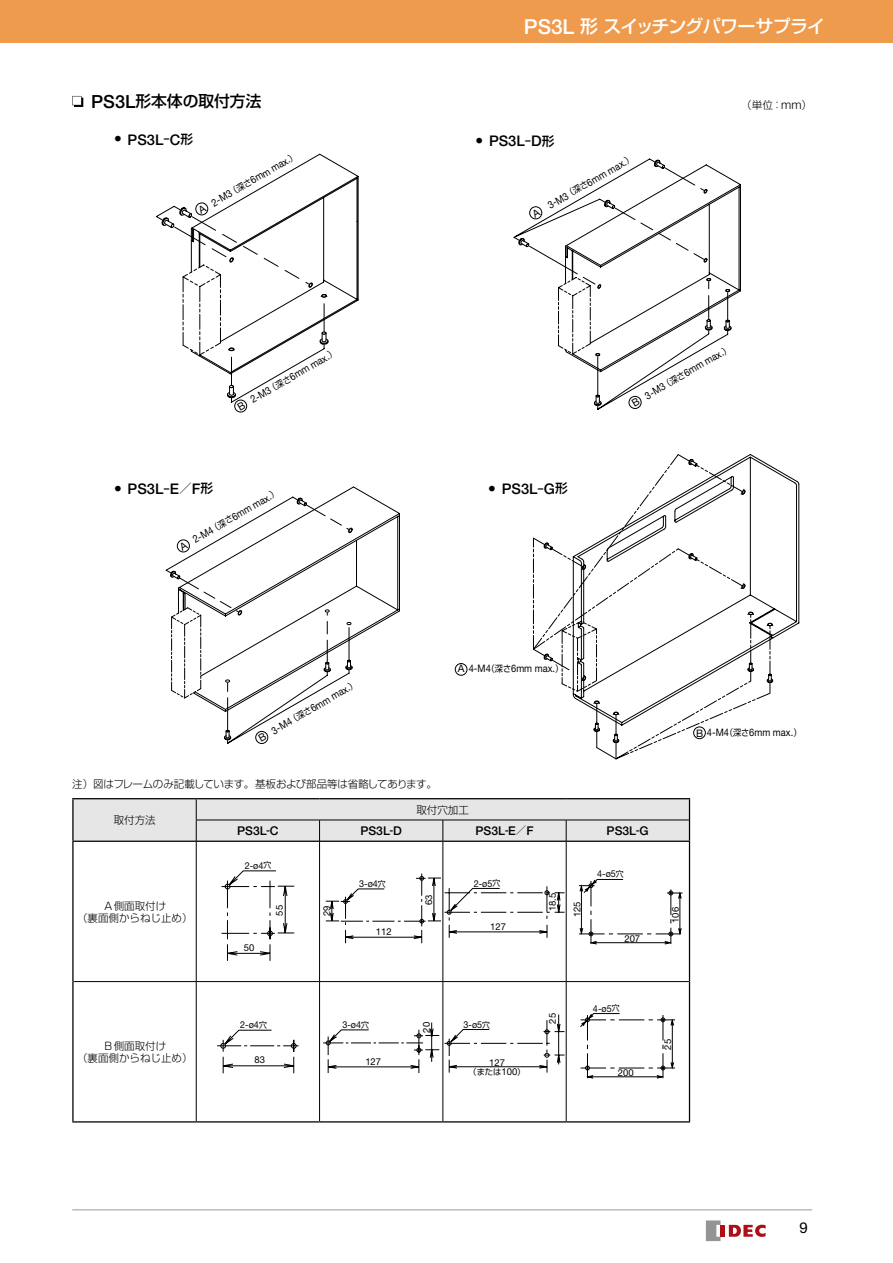
<style>
.page{position:relative;width:893px;height:1263px;background:#fff}
.page>*{position:absolute;margin:0;border:0;box-sizing:border-box;transform-origin:0 0}
.t1{font:500 18px "Shin Go Pro";letter-spacing:-.04em;color:#fff}
.t2{font:500 15.75px "Shin Go Pro";color:#000}
.t3{font:15px "Helvetica Neue LT Std";color:#000}
.t4{font:500 14.7px "Helvetica Neue LT Std";color:#000}
.t5{font:500 12.15px "Helvetica Neue LT Std";color:#000}
.t6{font:300 10.65px "Shin Go Pro";color:#000}
.t7{font:300 10.5px/12px "Shin Go Pro";color:#000;text-align:center}
.t8{font:300 10.5px "Shin Go Pro";letter-spacing:-.03em;color:#000}
.t9{font:10.35px "Helvetica Neue LT Std";color:#000}
.t10{font:10.35px "Helvetica Neue LT Std";color:#000;scale:.9 1}
.t11{font:9.45px "Helvetica Neue LT Std";color:#000}
.t12{font:9.45px "Helvetica Neue LT Std";color:#000;scale:.95 1}
.t13{font:8.25px "Shin Go Pro Regular 90 msp RKSJ H";color:#000}
.s1{font-family:"Helvetica Neue LT Std";font-size:20.7px}
.s2{font-family:"Helvetica Neue LT Std";font-size:18.15px}
.s3{font-family:"Helvetica Neue LT Std";font-size:12.15px}
.s4{font-family:"Shin Go Pro";font-size:12.75px}
.s5{font-family:"Shin Go Pro Regular 90 msp RKSJ H";font-size:9px}
.s6{font-size:10.5px}
.s7{font-family:"Shin Go Pro";font-size:10.5px}
.s8{font-family:"Shin Go Pro Regular 90 msp RKSJ H";font-size:8.25px}
.s9{font-family:"Helvetica Neue LT Std";font-size:9.45px}
</style>
<div class="page">
<hr style="left:72px;top:1209px;width:740px;height:1px;background:#9fa0a0">
<svg style="left:706px;top:1220px;width:14px;height:21px"></svg>
<div style="left:720px;top:1225px;width:5px;height:12px;background:#ae0e16"></div>
<svg style="left:729px;top:1225px;width:37px;height:12px"></svg>
<div style="left:0;top:0;width:893px;height:43px;background:#ee9b4d"></div>
<svg style="left:72px;top:96px;width:11px;height:11px"></svg>
<svg style="left:156px;top:153px;width:202px;height:260px"></svg>
<svg style="left:514px;top:158px;width:227px;height:252px"></svg>
<svg style="left:518px;top:159px;width:214px;height:247px"></svg>
<svg style="left:166px;top:487px;width:234px;height:257px"></svg>
<svg style="left:774px;top:476px;width:25px;height:162px"></svg>
<svg style="left:455px;top:454px;width:319px;height:306px"></svg>
<hr style="left:74px;top:981px;width:122px;height:1px;background:#000">
<hr style="left:196px;top:981px;width:124px;height:1px;background:#000">
<hr style="left:320px;top:981px;width:123px;height:1px;background:#000">
<hr style="left:443px;top:981px;width:123px;height:1px;background:#000">
<hr style="left:566px;top:981px;width:123px;height:1px;background:#000">
<hr style="left:72px;top:798px;width:124px;height:1px;background:#000">
<hr style="left:72px;top:799px;width:2px;height:21px;background:#000">
<hr style="left:196px;top:798px;width:124px;height:1px;background:#000">
<hr style="left:320px;top:798px;width:123px;height:1px;background:#000">
<hr style="left:443px;top:798px;width:123px;height:1px;background:#000">
<hr style="left:566px;top:798px;width:124px;height:1px;background:#000">
<hr style="left:72px;top:820px;width:2px;height:21px;background:#000">
<hr style="left:72px;top:841px;width:124px;height:1px;background:#000">
<hr style="left:196px;top:841px;width:123px;height:1px;background:#000">
<hr style="left:320px;top:841px;width:123px;height:1px;background:#000">
<hr style="left:443px;top:841px;width:123px;height:1px;background:#000">
<hr style="left:566px;top:841px;width:124px;height:1px;background:#000">
<hr style="left:72px;top:842px;width:2px;height:139px;background:#000">
<hr style="left:72px;top:981px;width:2px;height:140px;background:#000">
<hr style="left:72px;top:1121px;width:124px;height:1px;background:#000">
<hr style="left:196px;top:1121px;width:124px;height:1px;background:#000">
<hr style="left:320px;top:1121px;width:123px;height:1px;background:#000">
<hr style="left:443px;top:1121px;width:123px;height:1px;background:#000">
<hr style="left:566px;top:1121px;width:124px;height:1px;background:#000">
<hr style="left:196px;top:841px;width:1px;height:140px;background:#000">
<hr style="left:319px;top:841px;width:1px;height:140px;background:#000">
<hr style="left:443px;top:841px;width:1px;height:140px;background:#000">
<hr style="left:566px;top:841px;width:1px;height:140px;background:#000">
<hr style="left:196px;top:982px;width:1px;height:139px;background:#000">
<hr style="left:319px;top:982px;width:1px;height:139px;background:#000">
<hr style="left:443px;top:982px;width:1px;height:139px;background:#000">
<hr style="left:566px;top:982px;width:1px;height:139px;background:#000">
<svg style="left:73px;top:799px;width:617px;height:42px;background:#ddd"></svg>
<hr style="left:689px;top:842px;width:1px;height:139px;background:#000">
<hr style="left:689px;top:981px;width:1px;height:140px;background:#000">
<hr style="left:196px;top:820px;width:124px;height:1px;background:#000">
<hr style="left:320px;top:820px;width:123px;height:1px;background:#000">
<hr style="left:443px;top:820px;width:123px;height:1px;background:#000">
<hr style="left:566px;top:820px;width:123px;height:1px;background:#000">
<svg style="left:222px;top:870px;width:72px;height:91px"></svg>
<svg style="left:325px;top:873px;width:239px;height:70px"></svg>
<svg style="left:579px;top:879px;width:104px;height:65px"></svg>
<svg style="left:217px;top:1029px;width:82px;height:44px"></svg>
<svg style="left:323px;top:1022px;width:116px;height:50px"></svg>
<svg style="left:445px;top:1014px;width:119px;height:59px"></svg>
<svg style="left:580px;top:1013px;width:95px;height:65px"></svg>
<h1 class="t1" style="left:524px;top:11px;width:303px"><span class="s1">PS3L</span> 形スイッチングパワーサプライ</h1>
<h2 class="t2" style="left:91px;top:88px;width:172px"><span class="s2">PS3L</span>形本体の取付方法</h2>
<p class="t6" style="left:741px;top:96px;width:72px">（単位：<span class="s3">mm</span>）</p>
<h3 class="t4" style="left:115px;top:131px;width:80px"><sup>●</sup> PS3L<span class="s4">-</span>C<span class="s4">形</span></h3>
<h3 class="t4" style="left:476px;top:132px;width:80px"><sup>●</sup> PS3L<span class="s4">-</span>D<span class="s4">形</span></h3>
<p class="t9" style="left:196px;top:205px;width:113px;rotate:-30deg">A 2-M3<span class="s5">（深さ</span>6mm max.<span class="s5">）</span></p>
<p class="t9" style="left:235px;top:402px;width:114px;rotate:-30deg">B 2-M3<span class="s5">（深さ</span>6mm max.<span class="s5">）</span></p>
<h3 class="t4" style="left:115px;top:480px;width:100px"><sup>●</sup> PS3L<span class="s4">-</span>E<span class="s4">／</span>F<span class="s4">形</span></h3>
<p class="t10" style="left:178px;top:542px;width:126px;rotate:-30deg"><span class="s6">A 2-M4</span><span class="s5">（深さ</span>6mm max.<span class="s5">）</span></p>
<p class="t9" style="left:256px;top:734px;width:114px;rotate:-30deg">B 3-M4<span class="s5">（深さ</span>6mm max.<span class="s5">）</span></p>
<p class="t9" style="left:530px;top:209px;width:116px;rotate:-30deg">A 3-M3<span class="s5">（深さ</span>6mm max.<span class="s5">）</span></p>
<h3 class="t4" style="left:489px;top:480px;width:80px"><sup>●</sup> PS3L<span class="s4">-</span>G<span class="s4">形</span></h3>
<p class="t9" style="left:629px;top:399px;width:114px;rotate:-30deg">B 3-M3<span class="s5">（深さ</span>6mm max.<span class="s5">）</span></p>
<p class="t9" style="left:458px;top:662px;width:107px">A 4-M4<span class="s5">（深さ</span>6mm max.<span class="s5">）</span></p>
<p class="t9" style="left:696px;top:726px;width:107px">B 4-M4<span class="s5">（深さ</span>6mm max.<span class="s5">）</span></p>
<p class="t8" style="left:72px;top:776px;width:366px">注）図はフレームのみ記載しています。基板および部品等は省略してあります。</p>
<p class="t7" style="left:114px;top:813px;width:43px">取付方法</p>
<p class="t7" style="left:416px;top:802px;width:54px">取付穴加工</p>
<p class="t5" style="left:237px;top:823px;width:43px">PS3L<span class="s7">-</span>C</p>
<p class="t5" style="left:360px;top:823px;width:43px">PS3L<span class="s7">-</span>D</p>
<p class="t5" style="left:475px;top:823px;width:60px">PS3L<span class="s7">-</span>E<span class="s7">／</span>F</p>
<p class="t5" style="left:607px;top:823px;width:43px">PS3L<span class="s7">-</span>G</p>
<p class="t7" style="left:77px;top:898px;width:117px">Ａ側面取付け<br>（裏面側からねじ止め）</p>
<p class="t12" style="left:245px;top:860px;width:29px">2-ø4<span class="s8">穴</span></p>
<p class="t11" style="left:244px;top:942px;width:12px">50</p>
<p class="t11" style="left:274px;top:916px;width:12px;rotate:-90deg">55</p>
<p class="t11" style="left:321px;top:916px;width:12px;rotate:-90deg">29</p>
<p class="t12" style="left:359px;top:878px;width:29px">3-ø4<span class="s8">穴</span></p>
<p class="t11" style="left:376px;top:926px;width:17px">112</p>
<p class="t11" style="left:423px;top:905px;width:12px;rotate:-90deg">63</p>
<p class="t12" style="left:474px;top:878px;width:29px">2-ø5<span class="s8">穴</span></p>
<p class="t11" style="left:490px;top:921px;width:17px">127</p>
<p class="t11" style="left:547px;top:911px;width:20px;rotate:-90deg">18.5</p>
<p class="t11" style="left:571px;top:917px;width:17px;rotate:-90deg">125</p>
<p class="t12" style="left:597px;top:868px;width:29px">4-ø5<span class="s8">穴</span></p>
<p class="t11" style="left:624px;top:933px;width:17px">207</p>
<p class="t11" style="left:670px;top:923px;width:17px;rotate:-90deg">106</p>
<p class="t7" style="left:77px;top:1038px;width:117px">Ｂ側面取付け<br>（裏面側からねじ止め）</p>
<p class="t12" style="left:240px;top:1019px;width:29px">2-ø4<span class="s8">穴</span></p>
<p class="t11" style="left:255px;top:1054px;width:12px">83</p>
<p class="t12" style="left:342px;top:1019px;width:29px">3-ø4<span class="s8">穴</span></p>
<p class="t11" style="left:365px;top:1056px;width:17px">127</p>
<p class="t11" style="left:421px;top:1033px;width:12px;rotate:-90deg">20</p>
<p class="t12" style="left:464px;top:1019px;width:29px">3-ø5<span class="s8">穴</span></p>
<p class="t11" style="left:489px;top:1056px;width:17px">127</p>
<p class="t13" style="left:468px;top:1065px;width:59px">（または<span class="s9">100</span>）</p>
<p class="t11" style="left:547px;top:1023px;width:12px;rotate:-90deg">25</p>
<p class="t12" style="left:593px;top:1002px;width:29px">4-ø5<span class="s8">穴</span></p>
<p class="t11" style="left:618px;top:1067px;width:17px">200</p>
<p class="t11" style="left:662px;top:1050px;width:12px;rotate:-90deg">25</p>
<h3 class="t3" style="left:800px;top:1218px;width:10px">9</h3>
</div>
